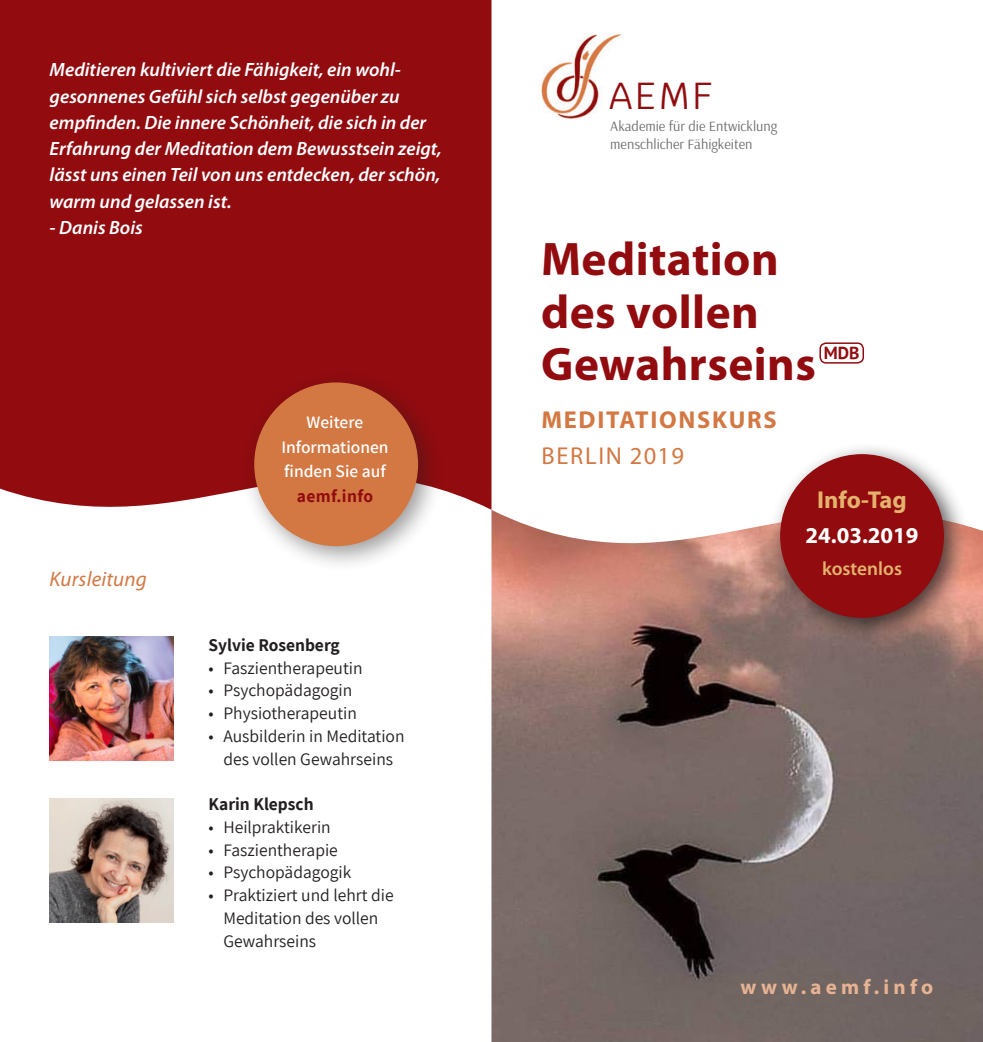
<style>
.page{position:relative;width:983px;height:1042px;background:#fff}
.page>*{position:absolute;margin:0;border:0;box-sizing:border-box;transform-origin:0 0}
.t1{font:700 47.25px "Myriad Pro";letter-spacing:.01em;color:#910b0f}
.t2{font:37.62px "Krub";color:#910b0f}
.t3{font:700 24.5px "Myriad Pro";letter-spacing:.07em;color:#d37843}
.t4{font:24.5px "Myriad Pro";letter-spacing:.07em;color:#d37843}
.t5{font:700 24.5px "Myriad Pro";color:#e4b36d}
.t6{font:700 22.75px "Myriad Pro";color:#fff}
.t7{font:700 21px "Myriad Pro";letter-spacing:.2em;color:#e7b392}
.t8{font:italic 21px "Myriad Pro";letter-spacing:.01em;color:#d37843}
.t9{font:italic 600 19.25px/26.2px "Myriad Pro";color:#fff}
.t10{font:600 19.25px "Myriad Pro";color:#e4b36d}
.t11{font:17.5px/22.8px "Assistant";color:#231f20;text-align:center}
.t12{font:600 17.5px "Assistant";color:#fff}
.t13{font:700 17.5px "Assistant";color:#231f20}
.t14{font:700 17.5px "Assistant";letter-spacing:.025em;color:#910b0f}
.t15{font:700 17.5px "PT Sans";color:#910b0f}
.t16{font:14.17px "Arsenal";color:#6c6d70}
</style>
<div class="page">
<div style="left:0;top:0;width:491px;height:510px;background:#910b0f"></div>
<img style="left:491px;top:508px;width:491px;height:534px">
<div style="left:767px;top:442px;width:203px;height:202px;background:#231f20;opacity:.79"></div>
<div style="left:780px;top:455px;width:163px;height:162px;background:#910b0f;border-radius:50%"></div>
<div style="left:819px;top:342px;width:44px;height:22px;border:1px solid #910b0f;border-radius:6px"></div>
<div style="left:241px;top:369px;width:203px;height:204px;background:#231f20;opacity:.45"></div>
<div style="left:255px;top:383px;width:162px;height:162px;background:#d37843;border-radius:50%"></div>
<img style="left:541px;top:34px;width:81px;height:86px">
<img style="left:50px;top:636px;width:124px;height:124px">
<img style="left:50px;top:799px;width:124px;height:124px">
<p class="t9" style="left:50px;top:56px;width:393px">Meditieren kultiviert die Fähigkeit, ein wohl&shy;gesonnenes Gefühl sich selbst gegenüber zu empfinden. Die innere Schönheit, die sich in der Erfahrung der Meditation dem Bewusstsein zeigt, lässt uns einen Teil von uns entdecken, der schön, warm und gelassen ist.</p>
<p class="t9" style="left:50px;top:214px;width:95px">- Danis Bois</p>
<p class="t8" style="left:50px;top:566px;width:99px">Kursleitung</p>
<p class="t12" style="left:306px;top:410px;width:58px">Weitere</p>
<p class="t12" style="left:281px;top:435px;width:109px">Informationen</p>
<p class="t12" style="left:284px;top:459px;width:103px">finden Sie auf</p>
<p class="t14" style="left:297px;top:484px;width:78px">aemf.info</p>
<p class="t13" style="left:208px;top:633px;width:133px">Sylvie Rosenberg</p>
<p class="t11" style="left:208px;top:655px;width:156px">• Faszientherapeutin</p>
<p class="t11" style="left:208px;top:678px;width:145px">• Psychopädagogin</p>
<p class="t11" style="left:208px;top:701px;width:150px">• Physiotherapeutin</p>
<p class="t11" style="left:208px;top:724px;width:197px">• Ausbilderin in Meditation des vollen Gewahrseins</p>
<p class="t13" style="left:208px;top:792px;width:107px">Karin Klepsch</p>
<p class="t11" style="left:208px;top:815px;width:124px">• Heilpraktikerin</p>
<p class="t11" style="left:208px;top:837px;width:131px">• Faszientherapie</p>
<p class="t11" style="left:208px;top:860px;width:144px">• Psychopädagogik</p>
<p class="t11" style="left:223px;top:883px;width:172px;text-align:left;text-indent:-15px">• Praktiziert und lehrt die<br>Meditation des vollen<br>Gewahrseins</p>
<p class="t2" style="left:609px;top:64px;width:105px">AEMF</p>
<p class="t16" style="left:610px;top:118px;width:168px">Akademie für die Entwicklung</p>
<p class="t16" style="left:610px;top:135px;width:144px">menschlicher Fähigkeiten</p>
<p class="t1" style="left:541px;top:233px;width:239px">Meditation</p>
<p class="t1" style="left:541px;top:285px;width:219px">des vollen</p>
<p class="t1" style="left:541px;top:338px;width:276px">Gewahrseins</p>
<p class="t3" style="left:541px;top:406px;width:237px">MEDITATIONSKURS</p>
<p class="t4" style="left:541px;top:441px;width:144px">BERLIN 2019</p>
<p class="t15" style="left:823px;top:341px;width:37px">MDB</p>
<p class="t5" style="left:817px;top:486px;width:91px">Info-Tag</p>
<p class="t6" style="left:805px;top:523px;width:114px">24.03.2019</p>
<p class="t10" style="left:821px;top:556px;width:81px">kostenlos</p>
<p class="t7" style="left:740px;top:975px;width:194px">www.aemf.info</p>
</div>
